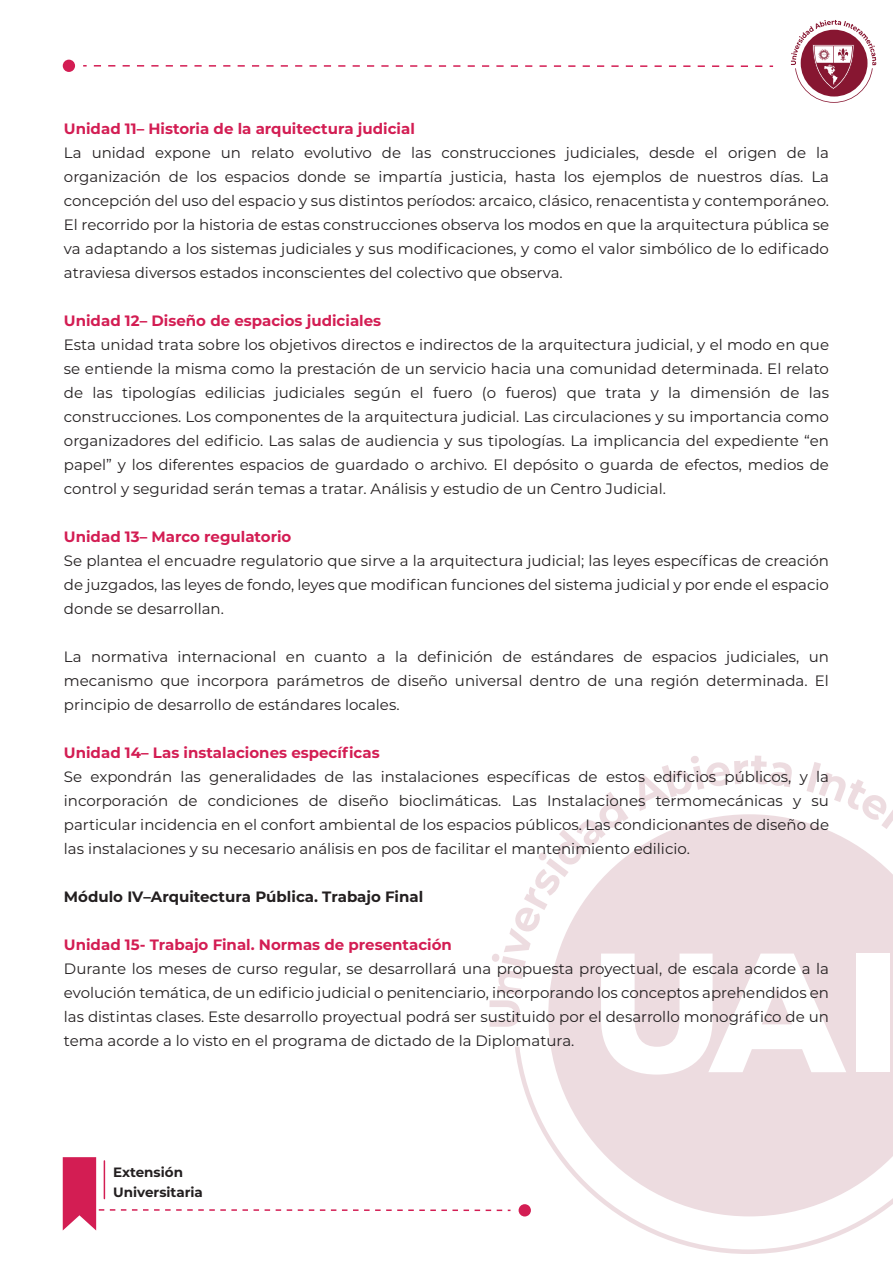
<style>
.page{position:relative;width:893px;height:1263px;background:#fff}
.page>*{position:absolute;margin:0;border:0;box-sizing:border-box;transform-origin:0 0}
.t1{font:15px/24px "Montserrat";color:#231f20;text-align:justify}
.t2{font:700 15px "Montserrat";color:#d31d53}
.t3{font:700 15px "Montserrat";color:#231f20}
.t4{font:700 13.5px/20.9px "Montserrat";color:#231f20}
</style>
<div class="page">
<svg style="left:791px;top:20px;width:85px;height:83px"></svg>
<svg style="left:94px;top:65px;width:679px;height:2px"></svg>
<div style="left:63px;top:60px;width:12px;height:12px;background:#d31d53;border-radius:50%"></div>
<svg style="left:62px;top:755px;width:831px;height:499px"></svg>
<div style="left:519px;top:1204px;width:12px;height:12px;background:#d31d53;border-radius:50%"></div>
<p class="t2" style="left:64px;top:117px;width:352px">Unidad 11– Historia de la arquitectura judicial</p>
<p class="t1" style="left:64px;top:140px;width:767px">La unidad expone un relato evolutivo de las construcciones judiciales, desde el origen de la organización de los espacios donde se impartía justicia, hasta los ejemplos de nuestros días. La concepción del uso del espacio y sus distintos períodos: arcaico, clásico, renacentista y contemporáneo.<br>El recorrido por la historia de estas construcciones observa los modos en que la arquitectura pública se va adaptando a los sistemas judiciales y sus modificaciones, y como el valor simbólico de lo edificado atraviesa diversos estados inconscientes del colectivo que observa.</p>
<p class="t2" style="left:64px;top:309px;width:319px">Unidad 12– Diseño de espacios judiciales</p>
<p class="t1" style="left:64px;top:332px;width:767px">Esta unidad trata sobre los objetivos directos e indirectos de la arquitectura judicial, y el modo en que se entiende la misma como la prestación de un servicio hacia una comunidad determinada. El relato de las tipologías edilicias judiciales según el fuero (o fueros) que trata y la dimensión de las construcciones. Los componentes de la arquitectura judicial. Las circulaciones y su importancia como organizadores del edificio. Las salas de audiencia y sus tipologías. La implicancia del expediente “en papel” y los diferentes espacios de guardado o archivo. El depósito o guarda de efectos, medios de control y seguridad serán temas a tratar. Análisis y estudio de un Centro Judicial.</p>
<p class="t2" style="left:64px;top:525px;width:229px">Unidad 13– Marco regulatorio</p>
<p class="t1" style="left:64px;top:548px;width:767px">Se plantea el encuadre regulatorio que sirve a la arquitectura judicial; las leyes específicas de creación de juzgados, las leyes de fondo, leyes que modifican funciones del sistema judicial y por ende el espacio donde se desarrollan.</p>
<p class="t1" style="left:64px;top:644px;width:767px">La normativa internacional en cuanto a la definición de estándares de espacios judiciales, un mecanismo que incorpora parámetros de diseño universal dentro de una región determinada. El principio de desarrollo de estándares locales.</p>
<p class="t2" style="left:64px;top:741px;width:317px">Unidad 14– Las instalaciones específicas</p>
<p class="t1" style="left:64px;top:764px;width:767px">Se expondrán las generalidades de las instalaciones específicas de estos edificios públicos, y la incorporación de condiciones de diseño bioclimáticas. Las Instalaciones termomecánicas y su particular incidencia en el confort ambiental de los espacios públicos. Las condicionantes de diseño de las instalaciones y su necesario análisis en pos de facilitar el mantenimiento edilicio.</p>
<p class="t3" style="left:64px;top:885px;width:361px">Módulo IV–Arquitectura Pública. Trabajo Final</p>
<p class="t2" style="left:64px;top:933px;width:390px">Unidad 15- Trabajo Final. Normas de presentación</p>
<p class="t1" style="left:64px;top:956px;width:767px">Durante los meses de curso regular, se desarrollará una propuesta proyectual, de escala acorde a la evolución temática, de un edificio judicial o penitenciario, incorporando los conceptos aprehendidos en las distintas clases. Este desarrollo proyectual podrá ser sustituido por el desarrollo monográfico de un tema acorde a lo visto en el programa de dictado de la Diplomatura.</p>
<p class="t4" style="left:113px;top:1160px;width:91px">Extensión<br>Universitaria</p>
</div>
